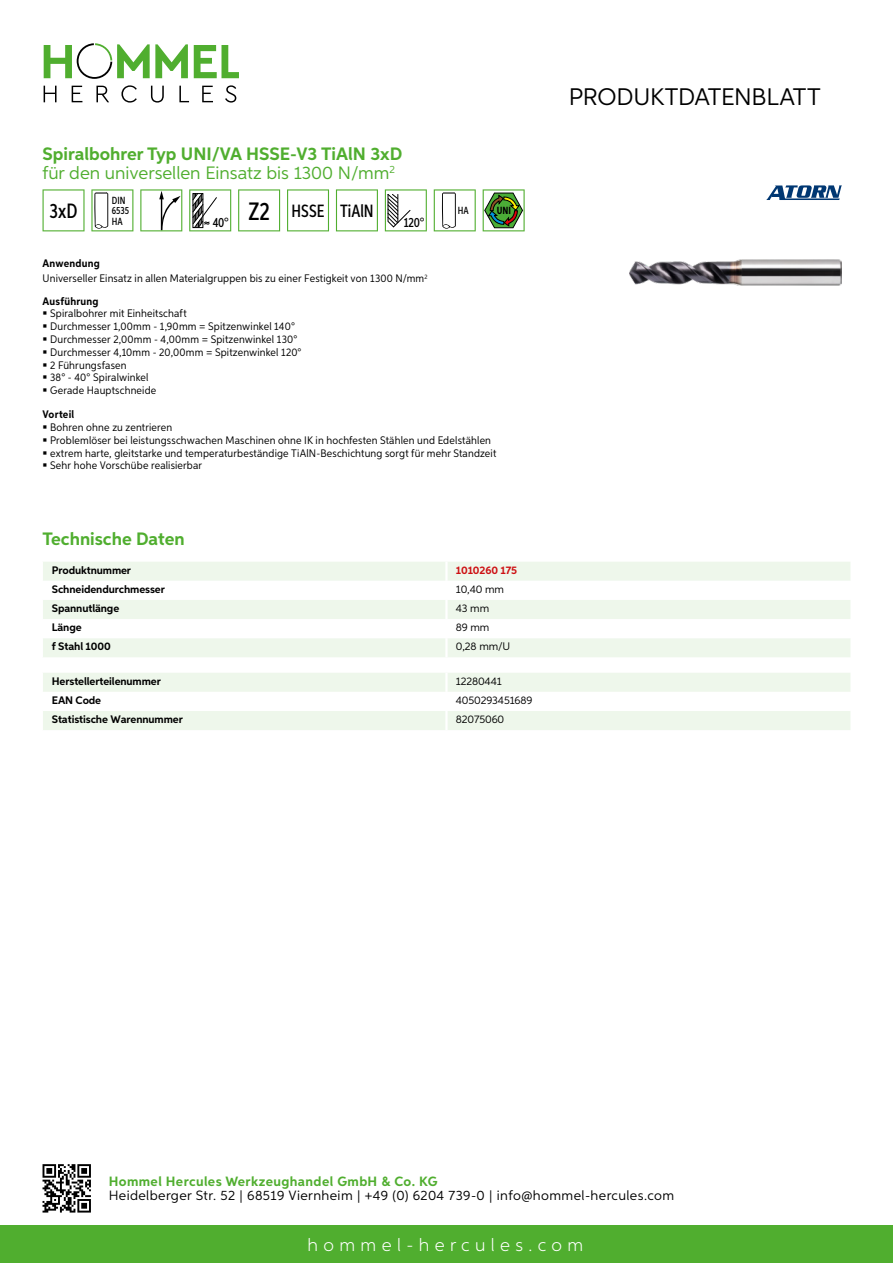
<style>
.page{position:relative;width:893px;height:1263px;background:#fff}
.page>*{position:absolute;margin:0;border:0;box-sizing:border-box;transform-origin:0 0}
.t1{font:24px "Aspira";letter-spacing:-.01em;color:#000}
.t2{font:500 20.7px "Aspira XX Nar";color:#000}
.t3{font:700 18px/19.8px "Aspira";color:#50ae2f}
.t4{font:300 18px "Aspira";letter-spacing:.3em;color:#fff}
.t5{font:500 17.85px "Aspira XX Nar";color:#000}
.t6{font:13.5px "Aspira";letter-spacing:.03em;color:#000}
.t7{font:700 13.5px "Aspira";letter-spacing:.03em;color:#50ae2f}
.t8{font:500 13.35px "Aspira XX Nar";color:#000}
.t9{font:10.95px/12.8px "Aspira Nar";letter-spacing:.015em;color:#000}
.t10{font:700 10.95px "Aspira";letter-spacing:-.01em;color:#000}
.t11{font:10.95px "Aspira";letter-spacing:-.01em;color:#000}
.t12{font:700 10.95px "Aspira Nar";letter-spacing:.02em;color:#000}
.t13{font:700 10.95px "Aspira";letter-spacing:-.01em;color:#cd1013}
.t14{font:500 10.35px/10.4px "Aspira XX Nar";color:#000}
.t15{font:700 10.35px "Aspira XX Nar";color:#000}
.s1{font-weight:400}
.s2{font-size:25.2px}
.s3{font-weight:700}
</style>
<div class="page">
<div style="left:0;top:1226px;width:893px;height:37px;background:#50ae2f"></div>
<svg style="left:43px;top:1164px;width:48px;height:48px"></svg>
<svg style="left:194px;top:45px;width:45px;height:33px"></svg>
<svg style="left:44px;top:43px;width:144px;height:36px"></svg>
<svg style="left:44px;top:86px;width:13px;height:16px"></svg>
<svg style="left:72px;top:86px;width:10px;height:16px"></svg>
<svg style="left:96px;top:86px;width:13px;height:16px"></svg>
<svg style="left:121px;top:85px;width:16px;height:18px"></svg>
<svg style="left:151px;top:86px;width:13px;height:17px"></svg>
<svg style="left:179px;top:86px;width:10px;height:16px"></svg>
<svg style="left:202px;top:86px;width:11px;height:16px"></svg>
<svg style="left:225px;top:85px;width:11px;height:18px"></svg>
<div style="left:43px;top:562px;width:807px;height:95px;background:#eef7eb"></div>
<svg style="left:43px;top:581px;width:807px;height:57px"></svg>
<hr style="left:445px;top:562px;width:3px;height:19px;background:#fff">
<hr style="left:445px;top:581px;width:3px;height:19px;background:#fff">
<hr style="left:445px;top:600px;width:3px;height:19px;background:#fff">
<hr style="left:445px;top:619px;width:3px;height:19px;background:#fff">
<hr style="left:445px;top:638px;width:3px;height:19px;background:#fff">
<svg style="left:43px;top:673px;width:807px;height:57px"></svg>
<hr style="left:445px;top:711px;width:3px;height:19px;background:#fff">
<svg style="left:43px;top:189px;width:42px;height:42px"></svg>
<svg style="left:91px;top:189px;width:42px;height:42px"></svg>
<svg style="left:140px;top:189px;width:42px;height:42px"></svg>
<svg style="left:189px;top:189px;width:42px;height:42px"></svg>
<svg style="left:238px;top:189px;width:42px;height:42px"></svg>
<svg style="left:287px;top:189px;width:42px;height:42px"></svg>
<svg style="left:336px;top:189px;width:42px;height:42px"></svg>
<svg style="left:385px;top:189px;width:42px;height:42px"></svg>
<svg style="left:434px;top:189px;width:42px;height:42px"></svg>
<svg style="left:483px;top:189px;width:42px;height:42px"></svg>
<img style="left:629px;top:259px;width:213px;height:27px">
<svg style="left:766px;top:185px;width:76px;height:15px"></svg>
<h3 class="t3" style="left:43px;top:144px;width:361px">Spiralbohrer Typ UNI/VA HSSE-V3 TiAlN 3xD <span class="s1">für den universellen Einsatz bis 1300 N/mm</span><sup>2</sup></h3>
<h2 class="t2" style="left:50px;top:198px;width:29px">3xD</h2>
<p class="t14" style="left:112px;top:195px;width:19px">DIN<br>6535<br>HA</p>
<h3 class="t5" style="left:213px;top:200px;width:163px"><sub>40°</sub> <span class="s2">Z2</span> HSSE TiAlN</h3>
<p class="t8" style="left:404px;top:215px;width:22px">120°</p>
<p class="t14" style="left:458px;top:205px;width:12px">HA</p>
<p class="t15" style="left:497px;top:205px;width:16px">UNI</p>
<p class="t9" style="left:43px;top:256px;width:387px;line-height:15.1px"><span class="s3">Anwendung<br></span>Universeller Einsatz in allen Materialgruppen bis zu einer Festigkeit von 1300 N/mm<sup>2</sup></p>
<p class="t12" style="left:43px;top:294px;width:58px">Ausführung</p>
<p class="t9" style="left:50px;top:307px;width:253px">Spiralbohrer mit Einheitschaft<br>Durchmesser 1,00mm - 1,90mm = Spitzenwinkel 140° Durchmesser 2,00mm - 4,00mm = Spitzenwinkel 130° Durchmesser 4,10mm - 20,00mm = Spitzenwinkel 120° 2 Führungsfasen<br>38° - 40° Spiralwinkel<br>Gerade Hauptschneide</p>
<p class="t12" style="left:43px;top:408px;width:33px">Vorteil</p>
<p class="t9" style="left:50px;top:421px;width:448px">Bohren ohne zu zentrieren<br>Problemlöser bei leistungsschwachen Maschinen ohne IK in hochfesten Stählen und Edelstählen extrem harte, gleitstarke und temperaturbeständige TiAlN-Beschichtung sorgt für mehr Standzeit Sehr hohe Vorschübe realisierbar</p>
<h3 class="t3" style="left:43px;top:529px;width:144px">Technische Daten</h3>
<p class="t10" style="left:52px;top:563px;width:81px">Produktnummer</p>
<p class="t13" style="left:456px;top:563px;width:63px">1010260 175</p>
<p class="t10" style="left:52px;top:582px;width:115px">Schneidendurchmesser</p>
<p class="t11" style="left:456px;top:582px;width:50px">10,40 mm</p>
<p class="t10" style="left:52px;top:601px;width:69px">Spannutlänge</p>
<p class="t11" style="left:456px;top:601px;width:35px">43 mm</p>
<p class="t10" style="left:52px;top:620px;width:31px">Länge</p>
<p class="t11" style="left:456px;top:620px;width:35px">89 mm</p>
<p class="t10" style="left:52px;top:640px;width:60px">f Stahl 1000</p>
<p class="t11" style="left:456px;top:640px;width:54px">0,28 mm/U</p>
<p class="t10" style="left:52px;top:674px;width:111px">Herstellerteilenummer</p>
<p class="t11" style="left:456px;top:674px;width:47px">12280441</p>
<p class="t10" style="left:52px;top:693px;width:51px">EAN Code</p>
<p class="t11" style="left:456px;top:693px;width:78px">4050293451689</p>
<p class="t10" style="left:52px;top:712px;width:132px">Statistische Warennummer</p>
<p class="t11" style="left:456px;top:712px;width:50px">82075060</p>
<h1 class="t1" style="left:569px;top:82px;width:253px">Produktdatenblatt</h1>
<p class="t7" style="left:109px;top:1172px;width:330px">Hommel Hercules Werkzeughandel GmbH &amp; Co. KG</p>
<p class="t6" style="left:109px;top:1187px;width:567px">Heidelberger Str. 52 | 68519 Viernheim | +49 (0) 6204 739-0 | info@hommel-hercules.com</p>
<h3 class="t4" style="left:307px;top:1234px;width:277px">hommel-hercules.com</h3>
</div>
